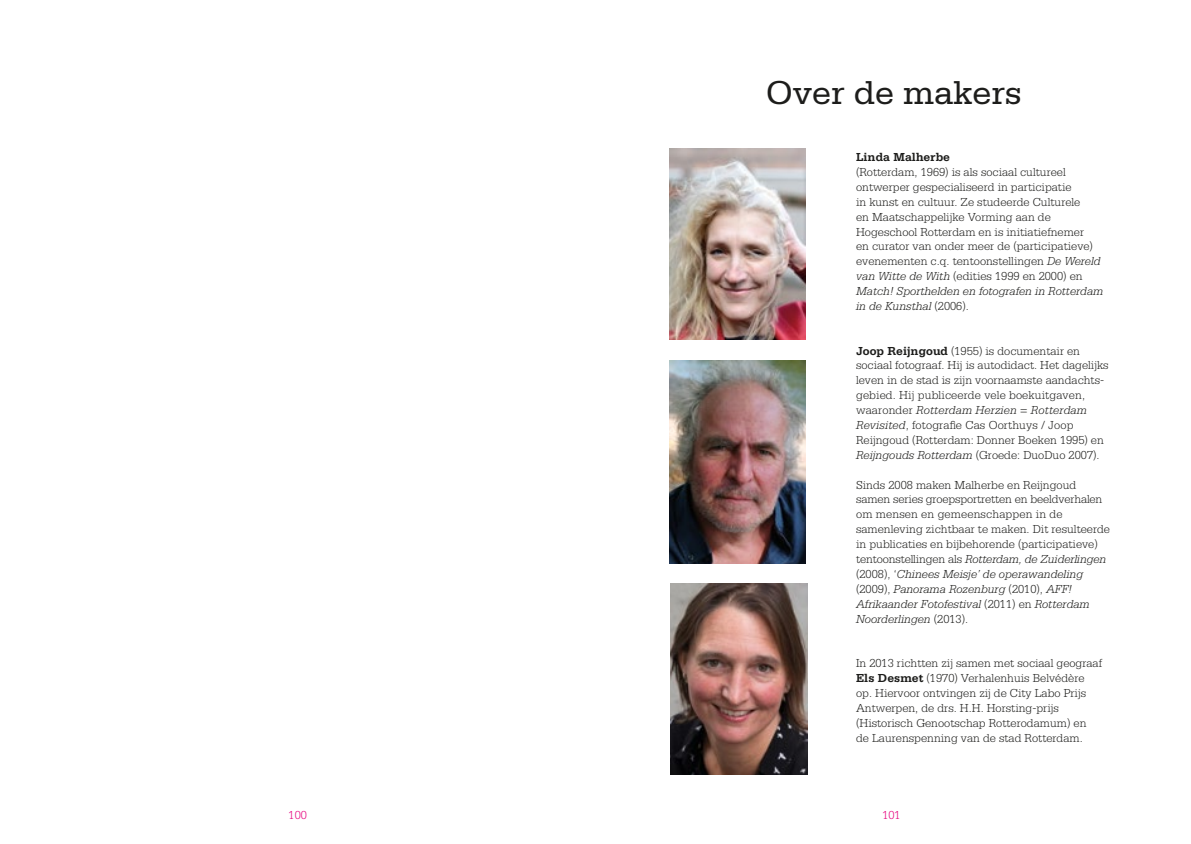
<style>
.page{position:relative;width:1191px;height:844px;background:#fff}
.page>*{position:absolute;margin:0;border:0;box-sizing:border-box;transform-origin:0 0}
.t1{font:35px "Serifa";letter-spacing:-.01em;color:#1d1d1b}
.t2{font:300 12.25px/14.9px "Serifa";color:#1d1d1b}
.t3{font:700 12.25px "Serifa";color:#1d1d1b}
.t4{font:300 12.25px "Serifa";color:#e6007d}
.s1{font-style:italic}
.s2{font-weight:700}
</style>
<div class="page">
<img style="left:669px;top:149px;width:136px;height:190px">
<img style="left:669px;top:361px;width:136px;height:202px">
<img style="left:670px;top:584px;width:137px;height:190px">
<h1 class="t1" style="left:766px;top:73px;width:258px">Over de makers</h1>
<p class="t3" style="left:856px;top:150px;width:95px">Linda Malherbe</p>
<p class="t2" style="left:856px;top:164px;width:249px">(Rotterdam, 1969) is als sociaal cultureel ontwerper gespecialiseerd in participatie<br>in kunst en cultuur. Ze studeerde Culturele<br>en Maatschappelijke Vorming aan de Hogeschool Rotterdam en is initiatiefnemer<br>en curator van onder meer de (participatieve) evenementen c.q. tentoonstellingen <span class="s1">De Wereld van Witte de With</span> (edities 1999 en 2000) en <span class="s1">Match! Sporthelden en fotografen in Rotterdam in de Kunsthal</span> (2006).</p>
<p class="t2" style="left:856px;top:343px;width:254px"><span class="s2">Joop Reijngoud</span> (1955) is documentair en sociaal fotograaf. Hij is autodidact. Het dagelijks leven in de stad is zijn voornaamste aandachts&shy;gebied. Hij publiceerde vele boekuitgaven, waaronder <span class="s1">Rotterdam Herzien = Rotterdam Revisited</span>, fotografie Cas Oorthuys / Joop Reijngoud (Rotterdam: Donner Boeken 1995) en <span class="s1">Reijngouds Rotterdam</span> (Groede: DuoDuo 2007).</p>
<p class="t2" style="left:856px;top:477px;width:255px">Sinds 2008 maken Malherbe en Reijngoud samen series groepsportretten en beeldverhalen om mensen en gemeenschappen in de samenleving zichtbaar te maken. Dit resulteerde in publicaties en bijbehorende (participatieve) tentoonstellingen als <span class="s1">Rotterdam, de Zuiderlingen </span>(2008), ‘<span class="s1">Chinees Meisje’ de operawandeling </span>(2009), <span class="s1">Panorama Rozenburg</span> (2010), <span class="s1">AFF!<br>Afrikaander Fotofestival</span> (2011) en <span class="s1">Rotterdam Noorderlingen</span> (2013).</p>
<p class="t2" style="left:856px;top:655px;width:248px">In 2013 richtten zij samen met sociaal geograaf <span class="s2">Els Desmet</span> (1970) Verhalenhuis Belvédère op. Hiervoor ontvingen zij de City Labo Prijs Antwerpen, de drs. H.H. Horsting-prijs (Historisch Genootschap Rotterodamum) en de Laurenspenning van de stad Rotterdam.</p>
<p class="t4" style="left:288px;top:808px;width:20px">100</p>
<p class="t4" style="left:882px;top:808px;width:20px">101</p>
</div>
